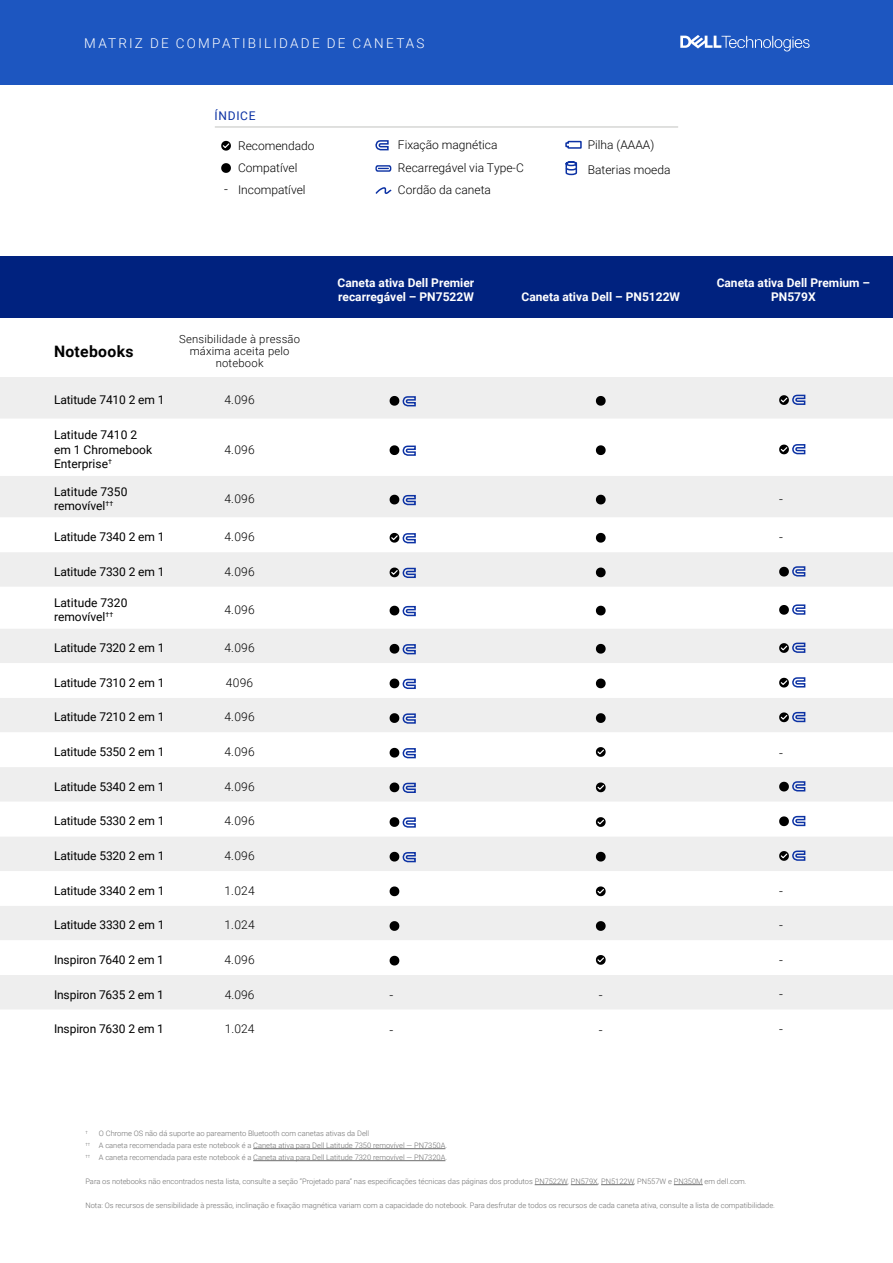
<style>
.page{position:relative;width:893px;height:1263px;background:#fff}
.page>*{position:absolute;margin:0;border:0;box-sizing:border-box;transform-origin:0 0}
.t1{font:700 15.75px "Roboto";letter-spacing:.02em;color:#000}
.t2{font:300 13.5px "Roboto";letter-spacing:.165em;color:#fff}
.t3{font:300 13.5px "Roboto";color:#000}
.t4{font:12px/14.4px "Roboto";letter-spacing:-.01em;color:#000}
.t5{font:300 12px/25px "Roboto";color:#000}
.t6{font:700 12px/14.4px "Roboto";color:#fff}
.t7{font:12px "Roboto";letter-spacing:.06em;color:#0c32a4}
.t8{font:300 11.25px/12px "Roboto";letter-spacing:.02em;color:#000;text-align:center}
.t9{font:300 7.5px/12px "Roboto";color:#6e6e6e}
.t10{font:300 4.35px "Roboto";color:#6e6e6e}
.s1{font-size:13.5px}
</style>
<div class="page">
<div style="left:0;top:256px;width:893px;height:61px;background:#00227f"></div>
<div style="left:0;top:377px;width:893px;height:41px;background:#eee"></div>
<svg style="left:0;top:448px;width:893px;height:561px;fill:#f5f5f5"></svg>
<svg style="left:390px;top:395px;width:27px;height:12px"></svg>
<svg style="left:596px;top:396px;width:10px;height:10px"></svg>
<svg style="left:779px;top:394px;width:27px;height:12px"></svg>
<svg style="left:390px;top:445px;width:27px;height:12px"></svg>
<svg style="left:596px;top:445px;width:10px;height:10px"></svg>
<svg style="left:779px;top:444px;width:27px;height:11px"></svg>
<svg style="left:390px;top:494px;width:27px;height:12px"></svg>
<svg style="left:596px;top:495px;width:10px;height:9px"></svg>
<svg style="left:390px;top:532px;width:27px;height:12px"></svg>
<svg style="left:596px;top:533px;width:10px;height:10px"></svg>
<svg style="left:390px;top:567px;width:27px;height:12px"></svg>
<svg style="left:596px;top:567px;width:10px;height:10px"></svg>
<svg style="left:779px;top:565px;width:27px;height:12px"></svg>
<svg style="left:390px;top:605px;width:27px;height:12px"></svg>
<svg style="left:596px;top:606px;width:10px;height:9px"></svg>
<svg style="left:779px;top:604px;width:27px;height:11px"></svg>
<svg style="left:390px;top:643px;width:27px;height:12px"></svg>
<svg style="left:596px;top:644px;width:10px;height:10px"></svg>
<svg style="left:779px;top:642px;width:27px;height:12px"></svg>
<svg style="left:390px;top:678px;width:27px;height:12px"></svg>
<svg style="left:596px;top:678px;width:10px;height:10px"></svg>
<svg style="left:779px;top:676px;width:27px;height:12px"></svg>
<svg style="left:390px;top:713px;width:27px;height:11px"></svg>
<svg style="left:596px;top:713px;width:10px;height:10px"></svg>
<svg style="left:779px;top:711px;width:27px;height:12px"></svg>
<svg style="left:390px;top:747px;width:27px;height:12px"></svg>
<svg style="left:596px;top:747px;width:10px;height:10px"></svg>
<svg style="left:390px;top:782px;width:27px;height:12px"></svg>
<svg style="left:596px;top:782px;width:10px;height:10px"></svg>
<svg style="left:779px;top:780px;width:27px;height:12px"></svg>
<svg style="left:390px;top:817px;width:27px;height:11px"></svg>
<svg style="left:596px;top:817px;width:10px;height:10px"></svg>
<svg style="left:779px;top:815px;width:27px;height:12px"></svg>
<svg style="left:390px;top:851px;width:27px;height:12px"></svg>
<svg style="left:596px;top:852px;width:10px;height:9px"></svg>
<svg style="left:779px;top:850px;width:27px;height:11px"></svg>
<svg style="left:390px;top:886px;width:9px;height:10px"></svg>
<svg style="left:596px;top:886px;width:10px;height:10px"></svg>
<svg style="left:390px;top:921px;width:9px;height:10px"></svg>
<svg style="left:596px;top:921px;width:10px;height:10px"></svg>
<svg style="left:390px;top:956px;width:9px;height:9px"></svg>
<svg style="left:596px;top:955px;width:10px;height:10px"></svg>
<hr style="left:253px;top:1148px;width:192px;height:1px;background:#6e6e6e">
<hr style="left:253px;top:1160px;width:192px;height:1px;background:#6e6e6e">
<hr style="left:535px;top:1184px;width:33px;height:1px;background:#6e6e6e">
<svg style="left:571px;top:1184px;width:27px;height:1px"></svg>
<hr style="left:601px;top:1184px;width:33px;height:1px;background:#6e6e6e">
<svg style="left:674px;top:1184px;width:29px;height:1px"></svg>
<div style="left:0;top:0;width:893px;height:84px;background:#1d56c0"></div>
<svg style="left:680px;top:35px;width:130px;height:16px"></svg>
<svg style="left:221px;top:141px;width:10px;height:10px"></svg>
<svg style="left:375px;top:140px;width:14px;height:11px"></svg>
<svg style="left:221px;top:163px;width:10px;height:10px"></svg>
<svg style="left:375px;top:187px;width:17px;height:7px"></svg>
<hr style="left:215px;top:126px;width:463px;height:2px;background:#c8c9c7">
<svg style="left:375px;top:165px;width:16px;height:7px"></svg>
<svg style="left:565px;top:140px;width:17px;height:9px"></svg>
<svg style="left:565px;top:161px;width:13px;height:15px"></svg>
<h2 class="t2" style="left:84px;top:33px;width:342px">MATRIZ DE COMPATIBILIDADE DE CANETAS</h2>
<h3 class="t7" style="left:214px;top:108px;width:43px">ÍNDICE</h3>
<h3 class="t5" style="left:238px;top:133px;width:78px">Recomendado</h3>
<h3 class="t5" style="left:398px;top:132px;width:101px">Fixação magnética</h3>
<h3 class="t5" style="left:238px;top:155px;width:61px">Compatível</h3>
<h3 class="t5" style="left:224px;top:177px;width:83px"><span class="s1">-</span> Incompatível</h3>
<h3 class="t5" style="left:398px;top:177px;width:94px">Cordão da caneta</h3>
<h3 class="t5" style="left:398px;top:155px;width:127px">Recarregável via Type-C</h3>
<h3 class="t5" style="left:588px;top:131px;width:84px">Pilha (AAAA)<br>Baterias moeda</h3>
<h1 class="t1" style="left:54px;top:341px;width:81px">Notebooks</h1>
<h3 class="t8" style="left:179px;top:332px;width:123px">Sensibilidade à pressão máxima aceita pelo notebook</h3>
<h3 class="t4" style="left:54px;top:392px;width:112px">Latitude 7410 2 em 1</h3>
<h3 class="t5" style="left:224px;top:387px;width:32px">4.096</h3>
<h3 class="t4" style="left:54px;top:427px;width:100px">Latitude 7410 2 em 1 Chromebook<br>Enterprise<sup>†</sup></h3>
<h3 class="t5" style="left:224px;top:436px;width:32px">4.096</h3>
<h3 class="t6" style="left:338px;top:275px;width:138px">Caneta ativa Dell Premier recarregável – PN7522W</h3>
<h3 class="t6" style="left:521px;top:289px;width:160px">Caneta ativa Dell – PN5122W</h3>
<h3 class="t6" style="left:717px;top:275px;width:155px;text-align:center">Caneta ativa Dell Premium –<br>PN579X</h3>
<h3 class="t4" style="left:54px;top:484px;width:75px">Latitude 7350 removível<sup>††</sup></h3>
<h3 class="t5" style="left:224px;top:486px;width:32px">4.096</h3>
<h2 class="t3" style="left:779px;top:489px;width:5px">-</h2>
<h3 class="t4" style="left:54px;top:529px;width:112px">Latitude 7340 2 em 1</h3>
<h3 class="t5" style="left:224px;top:524px;width:32px">4.096</h3>
<h2 class="t3" style="left:779px;top:528px;width:5px">-</h2>
<h3 class="t4" style="left:54px;top:564px;width:112px">Latitude 7330 2 em 1</h3>
<h3 class="t5" style="left:224px;top:558px;width:32px">4.096</h3>
<h3 class="t4" style="left:54px;top:595px;width:75px">Latitude 7320 removível<sup>††</sup></h3>
<h3 class="t5" style="left:224px;top:597px;width:32px">4.096</h3>
<h3 class="t4" style="left:54px;top:640px;width:112px">Latitude 7320 2 em 1</h3>
<h3 class="t5" style="left:224px;top:635px;width:32px">4.096</h3>
<h3 class="t4" style="left:54px;top:675px;width:112px">Latitude 7310 2 em 1</h3>
<h3 class="t5" style="left:226px;top:669px;width:29px">4096</h3>
<h3 class="t4" style="left:54px;top:709px;width:112px">Latitude 7210 2 em 1</h3>
<h3 class="t5" style="left:224px;top:704px;width:32px">4.096</h3>
<h3 class="t4" style="left:54px;top:744px;width:112px">Latitude 5350 2 em 1</h3>
<h3 class="t5" style="left:224px;top:739px;width:32px">4.096</h3>
<h2 class="t3" style="left:779px;top:743px;width:5px">-</h2>
<h3 class="t4" style="left:54px;top:779px;width:112px">Latitude 5340 2 em 1</h3>
<h3 class="t5" style="left:224px;top:773px;width:32px">4.096</h3>
<h3 class="t4" style="left:54px;top:813px;width:112px">Latitude 5330 2 em 1</h3>
<h3 class="t5" style="left:224px;top:808px;width:32px">4.096</h3>
<h3 class="t4" style="left:54px;top:848px;width:112px">Latitude 5320 2 em 1</h3>
<h3 class="t5" style="left:224px;top:843px;width:32px">4.096</h3>
<h3 class="t4" style="left:54px;top:883px;width:112px">Latitude 3340 2 em 1</h3>
<h3 class="t5" style="left:224px;top:877px;width:32px">1.024</h3>
<h2 class="t3" style="left:779px;top:882px;width:5px">-</h2>
<h3 class="t4" style="left:54px;top:917px;width:112px">Latitude 3330 2 em 1</h3>
<h3 class="t5" style="left:224px;top:912px;width:32px">1.024</h3>
<h2 class="t3" style="left:779px;top:916px;width:5px">-</h2>
<h3 class="t4" style="left:54px;top:952px;width:112px">Inspiron 7640 2 em 1</h3>
<h3 class="t5" style="left:224px;top:947px;width:32px">4.096</h3>
<h2 class="t3" style="left:779px;top:950px;width:5px">-</h2>
<h3 class="t4" style="left:54px;top:987px;width:112px">Inspiron 7635 2 em 1</h3>
<h3 class="t5" style="left:225px;top:981px;width:31px">4.096</h3>
<h2 class="t3" style="left:390px;top:986px;width:5px">-</h2>
<h2 class="t3" style="left:599px;top:986px;width:5px">-</h2>
<h2 class="t3" style="left:779px;top:985px;width:5px">-</h2>
<h3 class="t4" style="left:54px;top:1021px;width:112px">Inspiron 7630 2 em 1</h3>
<h3 class="t5" style="left:225px;top:1016px;width:31px">1.024</h3>
<h2 class="t3" style="left:390px;top:1020px;width:5px">-</h2>
<h2 class="t3" style="left:599px;top:1020px;width:5px">-</h2>
<h2 class="t3" style="left:779px;top:1020px;width:5px">-</h2>
<p class="t9" style="left:85px;top:1127px;width:363px;text-indent:13px">O Chrome OS não dá suporte ao pareamento Bluetooth com canetas ativas da Dell<br><sup>††</sup> A caneta recomendada para este notebook é a Caneta ativa para Dell Latitude 7350 removível — PN7350A. <sup>††</sup> A caneta recomendada para este notebook é a Caneta ativa para Dell Latitude 7320 removível — PN7320A.</p>
<p class="t9" style="left:85px;top:1175px;width:663px">Para os notebooks não encontrados nesta lista, consulte a seção “Projetado para” nas especificações técnicas das páginas dos produtos PN7522W, PN579X, PN5122W, PN557W e PN350M em dell.com.</p>
<p class="t9" style="left:85px;top:1199px;width:691px">Nota: Os recursos de sensibilidade à pressão, inclinação e fixação magnética variam com a capacidade do notebook. Para desfrutar de todos os recursos de cada caneta ativa, consulte a lista de compatibilidade.</p>
<p class="t10" style="left:85px;top:1129px;width:4px">†</p>
</div>
